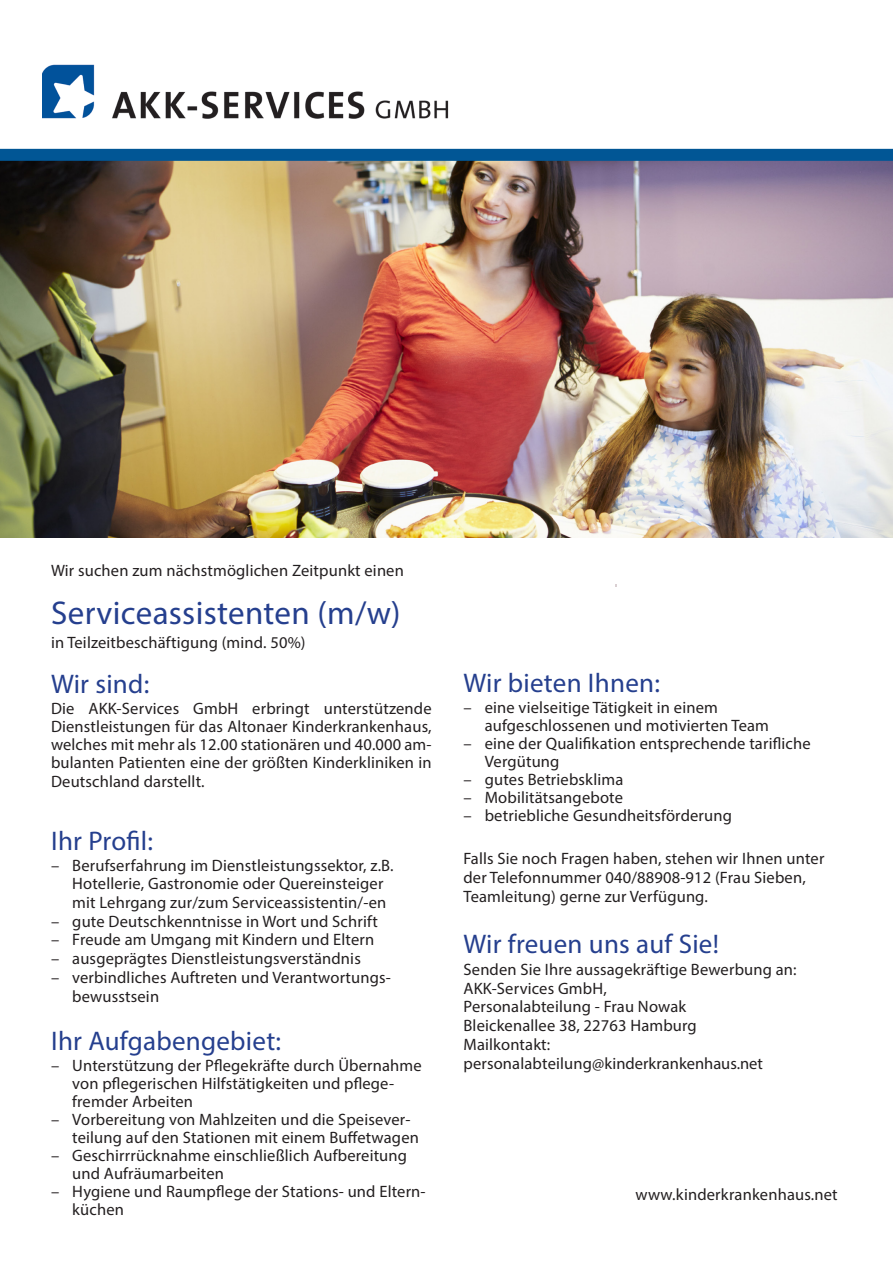
<style>
.page{position:relative;width:893px;height:1263px;background:#fff}
.page>*{position:absolute;margin:0;border:0;box-sizing:border-box;transform-origin:0 0}
.t1{font:33px "Myriad Pro";letter-spacing:.01em;color:#253f8e}
.t2{font:27px "Myriad Pro";letter-spacing:.01em;color:#253f8e}
.t3{font:16.5px/18.8px "Myriad Pro";letter-spacing:.01em;color:#231f20}
</style>
<div class="page">
<img style="left:43px;top:64px;width:432px;height:85px">
<img style="left:0;top:161px;width:893px;height:377px">
<div style="left:0;top:149px;width:893px;height:12px;background:#015695"></div>
<p class="t3" style="left:51px;top:561px;width:354px">Wir suchen zum nächstmöglichen Zeitpunkt einen</p>
<h1 class="t1" style="left:51px;top:593px;width:351px">Serviceassistenten (m/w)</h1>
<p class="t3" style="left:51px;top:633px;width:256px">in Teilzeitbeschäftigung (mind. 50%)</p>
<h2 class="t2" style="left:51px;top:668px;width:100px">Wir sind:</h2>
<p class="t3" style="left:51px;top:699px;width:382px;line-height:18.1px;text-align:justify">Die AKK-Services GmbH erbringt unterstützende Dienstleistungen für das Altonaer Kinderkrankenhaus, welches mit mehr als 12.00 stationären und 40.000 am&shy;bulanten Patienten eine der größten Kinderkliniken in Deutschland darstellt.</p>
<h2 class="t2" style="left:51px;top:824px;width:104px">Ihr Profil:</h2>
<p class="t3" style="left:72px;top:856px;width:323px;line-height:18.3px;text-indent:-21px">– Berufserfahrung im Dienstleistungssektor, z.B.<br>Hotellerie, Gastronomie oder Quereinsteiger mit Lehrgang zur/zum Serviceassistentin/-en</p>
<p class="t3" style="left:51px;top:911px;width:328px">– gute Deutschkenntnisse in Wort und Schrift</p>
<p class="t3" style="left:51px;top:930px;width:325px">– Freude am Umgang mit Kindern und Eltern</p>
<p class="t3" style="left:51px;top:949px;width:311px">– ausgeprägtes Dienstleistungsverständnis</p>
<p class="t3" style="left:72px;top:968px;width:320px;text-indent:-21px">– verbindliches Auftreten und Verantwortungs&shy;bewusstsein</p>
<h2 class="t2" style="left:51px;top:1025px;width:232px">Ihr Aufgabengebiet:</h2>
<p class="t3" style="left:72px;top:1057px;width:351px;line-height:18px;text-indent:-21px">– Unterstützung der Pflegekräfte durch Übernahme von pflegerischen Hilfstätigkeiten und pflege&shy;fremder Arbeiten</p>
<p class="t3" style="left:72px;top:1111px;width:348px;line-height:18px;text-indent:-21px">– Vorbereitung von Mahlzeiten und die Speisever&shy;teilung auf den Stationen mit einem Buffetwagen</p>
<p class="t3" style="left:72px;top:1147px;width:336px;line-height:18px;text-indent:-21px">– Geschirrrücknahme einschließlich Aufbereitung und Aufräumarbeiten</p>
<p class="t3" style="left:72px;top:1183px;width:355px;line-height:18px;text-indent:-21px">– Hygiene und Raumpflege der Stations- und Eltern&shy;küchen</p>
<h2 class="t2" style="left:463px;top:667px;width:198px">Wir bieten Ihnen:</h2>
<p class="t3" style="left:485px;top:698px;width:286px;line-height:18px;text-indent:-21px">– eine vielseitige Tätigkeit in einem aufgeschlossenen und motivierten Team</p>
<p class="t3" style="left:485px;top:734px;width:327px;line-height:18px;text-indent:-21px">– eine der Qualifikation entsprechende tarifliche<br>Vergütung</p>
<p class="t3" style="left:463px;top:770px;width:161px">– gutes Betriebsklima</p>
<p class="t3" style="left:463px;top:788px;width:161px">– Mobilitätsangebote</p>
<p class="t3" style="left:463px;top:806px;width:270px">– betriebliche Gesundheitsförderung</p>
<p class="t3" style="left:463px;top:849px;width:362px">Falls Sie noch Fragen haben, stehen wir Ihnen unter der Telefonnummer 040/88908-912 (Frau Sieben,<br>Teamleitung) gerne zur Verfügung.</p>
<h2 class="t2" style="left:463px;top:927px;width:257px">Wir freuen uns auf Sie!</h2>
<p class="t3" style="left:463px;top:960px;width:335px">Senden Sie Ihre aussagekräftige Bewerbung an:<br>AKK-Services GmbH,<br>Personalabteilung - Frau Nowak<br>Bleickenallee 38, 22763 Hamburg<br>Mailkontakt: personalabteilung@kinderkrankenhaus.net</p>
<p class="t3" style="left:636px;top:1185px;width:204px">www.kinderkrankenhaus.net</p>
</div>
